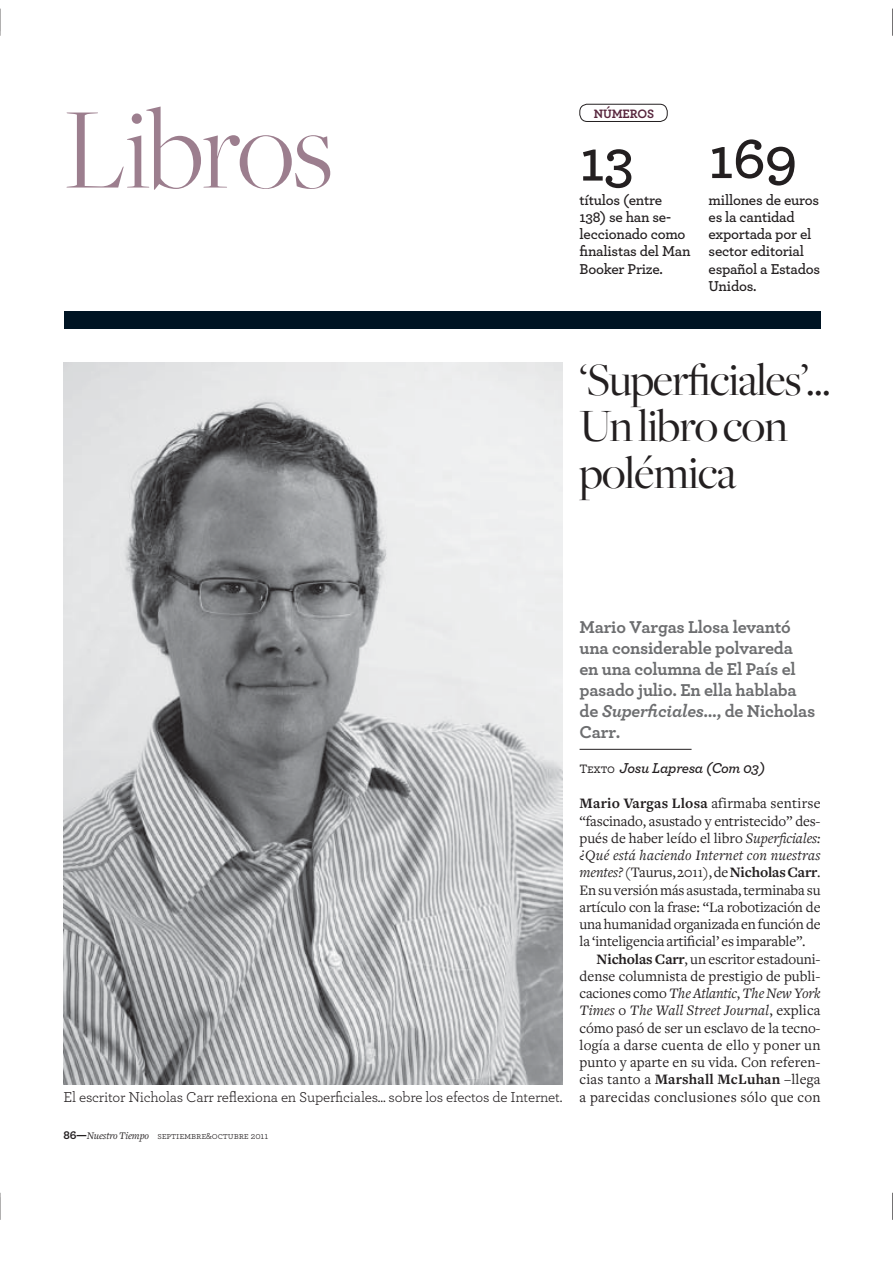
<style>
.page{position:relative;width:893px;height:1263px;background:#fff}
.page>*{position:absolute;margin:0;border:0;box-sizing:border-box;transform-origin:0 0}
.t1{font:300 120px "Freight Big";letter-spacing:-.01em;color:#9c7e8e}
.t2{font:600 60px "Archer";color:#231f20}
.t3{font:48px/46.5px "Freight Big";letter-spacing:-.015em;color:#231f20}
.t4{font:700 18px/21px "Archer";letter-spacing:-.015em;color:#6d6e70}
.t5{font:15px "Freight Text";letter-spacing:-.01em;color:#231f20}
.t6{font:600 15px/17.2px "Archer";letter-spacing:-.015em;color:#231f20}
.t7{font:15px "Freight Text";letter-spacing:.015em;color:#231f20}
.t8{font:15px "Archer";letter-spacing:-.015em;color:#231f20}
.t9{font:italic 15px "Freight Text";letter-spacing:.01em;color:#231f20}
.t10{font:italic 15px "Freight Text";letter-spacing:-.01em;color:#231f20}
.t11{font:700 15px "Freight Text";letter-spacing:.015em;color:#231f20}
.t12{font:italic 600 15px "Archer";letter-spacing:-.025em;color:#231f20}
.t13{font:700 12.75px "Archer";letter-spacing:-.01em;color:#57253c}
.t14{font:9.75px "Archer Book SC";letter-spacing:-.01em;color:#231f20}
.s1{font-style:italic}
.s2{font-family:"Archer";font-weight:700;font-size:12px}
.s3{font-family:"Freight Text";font-style:italic;font-size:10.5px}
.s4{font-family:"Archer"}
.s5{font-family:"Archer Medium SC";font-weight:400;font-style:normal;font-size:12.75px}
.s6{font-weight:400}
.s7{font-weight:700}
.s8{font-style:normal}
</style>
<div class="page">
<img style="left:64px;top:363px;width:498px;height:722px">
<hr style="left:579px;top:749px;width:112px;height:1px;background:#231f20">
<div style="left:579px;top:104px;width:88px;height:18px;border:1px solid #231f20;border-radius:8px"></div>
<div style="left:64px;top:311px;width:756px;height:17px;background:#001423"></div>
<svg style="left:0;top:9px;width:1px;height:27px"></svg>
<svg style="left:0;top:1193px;width:1px;height:27px"></svg>
<svg style="left:892px;top:9px;width:1px;height:27px"></svg>
<svg style="left:892px;top:1193px;width:1px;height:27px"></svg>
<h1 class="t1" style="left:64px;top:108px;width:271px">Libros</h1>
<p class="t13" style="left:594px;top:109px;width:62px">NÚMEROS</p>
<h2 class="t2" style="left:579px;top:135px;width:219px">13 169</h2>
<p class="t6" style="left:579px;top:192px;width:113px">títulos (entre<br>138) se han se&shy;leccionado como finalistas del Man<br>Booker Prize.</p>
<p class="t6" style="left:708px;top:192px;width:113px">millones de euros es la cantidad exportada por el sector editorial español a Estados<br>Unidos.</p>
<h3 class="t3" style="left:579px;top:361px;width:255px">‘Superficiales’<span class="s1">...<br></span>Un libro con polémica</h3>
<p class="t8" style="left:64px;top:1091px;width:500px">El escritor Nicholas Carr reflexiona en Superficiales... sobre los efectos de Internet.</p>
<p class="t14" style="left:64px;top:1131px;width:206px"><span class="s2">86—</span><span class="s3">Nuestro Tiempo</span> septiembre&amp;octubre <span class="s4">2011</span></p>
<p class="t4" style="left:579px;top:618px;width:237px">Mario Vargas Llosa levantó una considerable polvareda en una columna de El País el pasado julio. En ella hablaba de <span class="s1">Superficiales...</span>, de Nicholas<br>Carr.</p>
<p class="t12" style="left:579px;top:762px;width:187px"><span class="s5">Texto</span> Josu Lapresa (Com 03)</p>
<p class="t11" style="left:579px;top:798px;width:242px">Mario Vargas Llosa <span class="s6">afirmaba sentirse</span></p>
<p class="t5" style="left:579px;top:815px;width:242px">“fascinado, asustado y entristecido” des-</p>
<p class="t5" style="left:579px;top:832px;width:242px">pués de haber leído el libro <span class="s1">Superficiales:</span></p>
<p class="t9" style="left:579px;top:849px;width:242px">¿Qué está haciendo Internet con nuestras</p>
<p class="t5" style="left:579px;top:867px;width:242px"><span class="s1">mentes?</span> (Taurus, 2011), de <span class="s7">Nicholas Carr</span>.</p>
<p class="t5" style="left:579px;top:884px;width:242px">En su versión más asustada, terminaba su</p>
<p class="t5" style="left:579px;top:901px;width:242px">artículo con la frase: “La robotización de</p>
<p class="t5" style="left:579px;top:918px;width:242px">una humanidad organizada en función de</p>
<p class="t5" style="left:579px;top:936px;width:228px">la ‘inteligencia artificial’ es imparable”.</p>
<p class="t5" style="left:596px;top:953px;width:225px"><span class="s7">Nicholas Carr</span>, un escritor estadouni-</p>
<p class="t5" style="left:579px;top:970px;width:242px">dense columnista de prestigio de publi-</p>
<p class="t10" style="left:579px;top:987px;width:242px"><span class="s8">caciones como</span> The Atlantic<span class="s8">,</span> The New York</p>
<p class="t9" style="left:579px;top:1005px;width:242px">Times <span class="s8">o</span> The Wall Street Journal<span class="s8">, explica</span></p>
<p class="t5" style="left:579px;top:1022px;width:242px">cómo pasó de ser un esclavo de la tecno-</p>
<p class="t7" style="left:579px;top:1039px;width:242px">logía a darse cuenta de ello y poner un</p>
<p class="t5" style="left:579px;top:1056px;width:242px">punto y aparte en su vida. Con referen-</p>
<p class="t7" style="left:579px;top:1074px;width:242px">cias tanto a <span class="s7">Marshall McLuhan</span> –llega</p>
<p class="t7" style="left:579px;top:1091px;width:242px">a parecidas conclusiones sólo que con</p>
</div>
